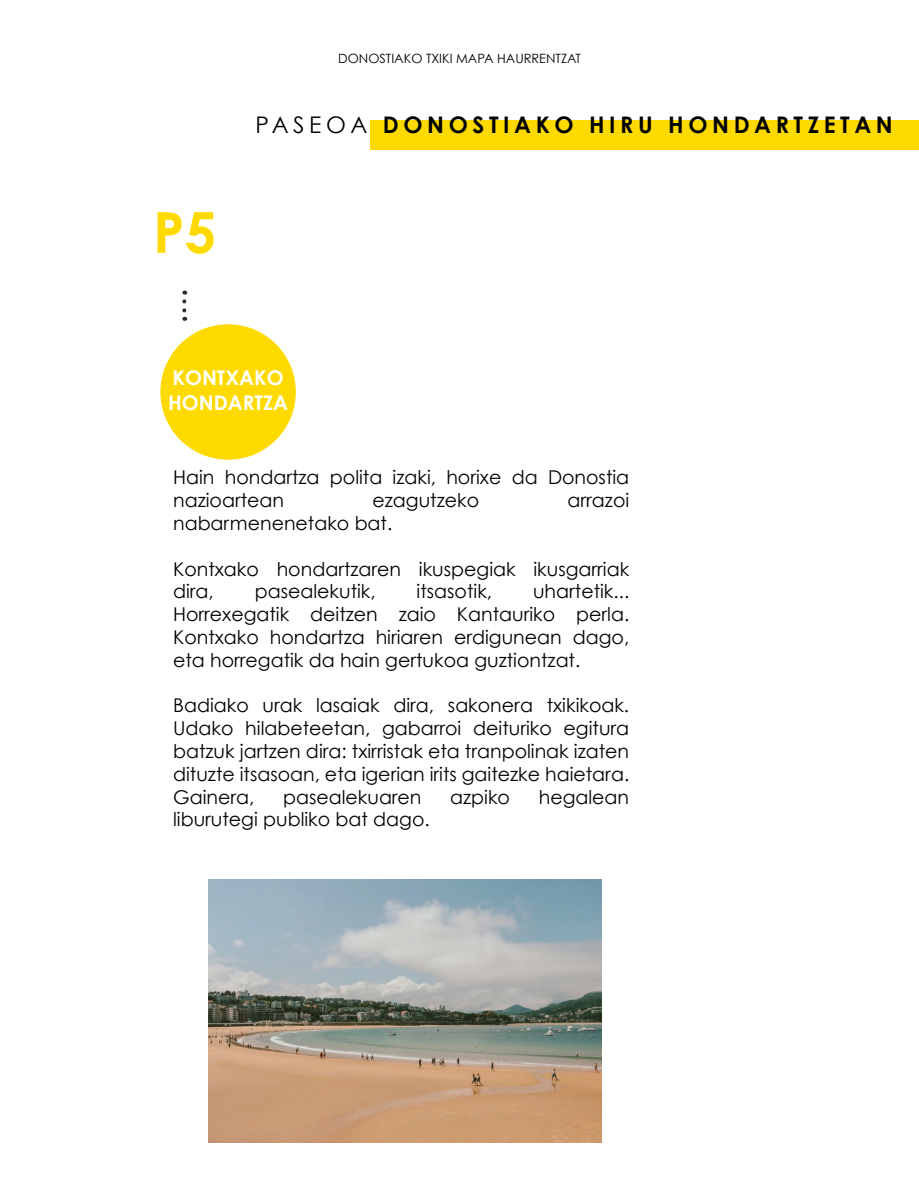
<style>
.page{position:relative;width:919px;height:1191px;background:#fff}
.page>*{position:absolute;margin:0;border:0;box-sizing:border-box;transform-origin:0 0}
.t1{font:700 56.6px "Century Gothic";color:#ffda00}
.t2{font:700 22.8px "Century Gothic";letter-spacing:.2em;color:#010101}
.t3{font:700 20.2px/24.2px "Century Gothic";color:#fff}
.t4{font:19px/22.8px "Century Gothic";color:#000101}
.t5{font:12.8px "Century Gothic";color:#010101}
.s1{font-weight:400}
</style>
<div class="page">
<div style="left:160px;top:324px;width:136px;height:136px;background:#ffda00;border-radius:50%"></div>
<svg style="left:182px;top:301px;width:4px;height:20px"></svg>
<img style="left:208px;top:880px;width:393px;height:262px">
<div style="left:370px;top:120px;width:548px;height:30px;background:#ffda00"></div>
<p class="t5" style="left:338px;top:51px;width:244px">DONOSTIAKO TXIKI MAPA HAURRENTZAT</p>
<h1 class="t1" style="left:153px;top:189px;width:65px">P5</h1>
<p class="t2" style="left:255px;top:108px;width:639px"><span class="s1">PASEOA</span> DONOSTIAKO HIRU HONDARTZETAN</p>
<p class="t3" style="left:168px;top:365px;width:122px">KONTXAKO<br>HONDARTZA</p>
<p class="t4" style="left:173px;top:466px;width:457px">Hain hondartza polita izaki, horixe da Donostia nazioartean</p>
<p class="t4" style="left:372px;top:488px;width:108px">ezagutzeko</p>
<p class="t4" style="left:567px;top:488px;width:63px">arrazoi</p>
<p class="t4" style="left:173px;top:511px;width:221px">nabarmenenetako bat.</p>
<p class="t4" style="left:173px;top:557px;width:457px">Kontxako hondartzaren ikuspegiak ikusgarriak dira,</p>
<p class="t4" style="left:173px;top:580px;width:457px;text-align:justify;text-indent:360px">uhartetik...<br>Horrexegatik deitzen zaio Kantauriko perla.<br>Kontxako hondartza hiriaren erdigunean dago, eta horregatik da hain gertukoa guztiontzat.</p>
<p class="t4" style="left:173px;top:694px;width:457px;text-align:justify">Badiako urak lasaiak dira, sakonera txikikoak.<br>Udako hilabeteetan, gabarroi deituriko egitura batzuk jartzen dira: txirristak eta tranpolinak izaten dituzte itsasoan, eta igerian irits gaitezke haietara.<br>Gainera,</p>
<p class="t4" style="left:255px;top:580px;width:122px">pasealekutik,</p>
<p class="t4" style="left:416px;top:580px;width:77px">itsasotik,</p>
<p class="t4" style="left:283px;top:785px;width:140px">pasealekuaren</p>
<p class="t4" style="left:450px;top:785px;width:61px">azpiko</p>
<p class="t4" style="left:538px;top:785px;width:92px">hegalean</p>
<p class="t4" style="left:173px;top:808px;width:258px">liburutegi publiko bat dago.</p>
</div>
